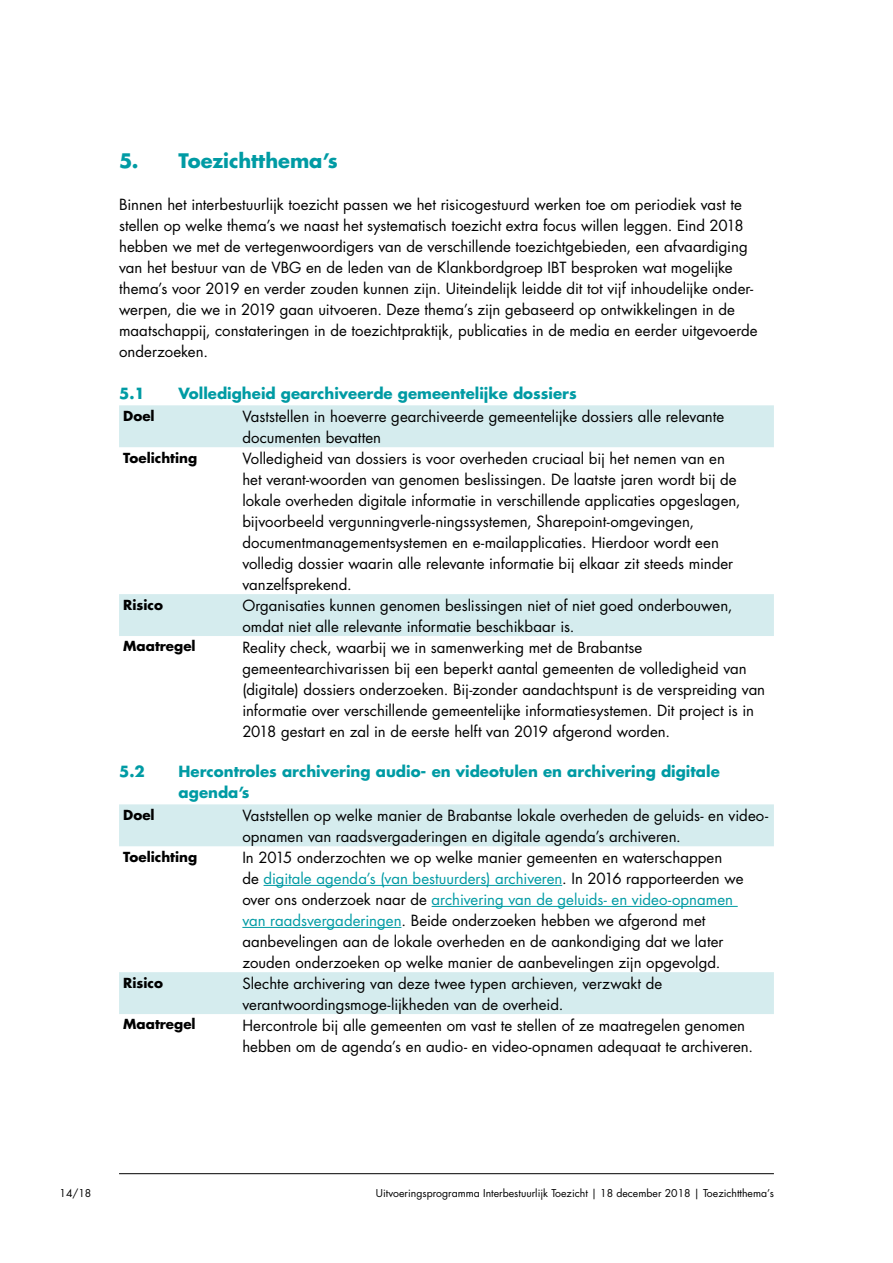
<style>
.page{position:relative;width:893px;height:1263px;background:#fff}
.page>*{position:absolute;margin:0;border:0;box-sizing:border-box;transform-origin:0 0}
.t1{font:700 19.5px "Futura Std";letter-spacing:-.005em;color:#009ba4}
.t2{font:15px/21px "Futura Std";color:#000}
.t3{font:700 15px/21px "Futura Std";color:#009ba4}
.t4{font:700 13.5px "Futura Std";color:#000}
.t5{font:10.5px "Futura Std";color:#000}
.s1{color:#009ba4}
</style>
<div class="page">
<hr style="left:119px;top:1173px;width:655px;height:1px;background:#000">
<svg style="left:119px;top:405px;width:655px;height:231px"></svg>
<svg style="left:119px;top:804px;width:655px;height:210px"></svg>
<hr style="left:264px;top:885px;width:298px;height:1px;background:#009ba4">
<hr style="left:432px;top:906px;width:306px;height:1px;background:#009ba4">
<hr style="left:242px;top:927px;width:159px;height:1px;background:#009ba4">
<h1 class="t1" style="left:119px;top:148px;width:220px">5. Toezichtthema’s</h1>
<p class="t2" style="left:119px;top:194px;width:640px">Binnen het interbestuurlijk toezicht passen we het risicogestuurd werken toe om periodiek vast te stellen op welke thema’s we naast het systematisch toezicht extra focus willen leggen. Eind 2018 hebben we met de vertegenwoordigers van de verschillende toezichtgebieden, een afvaardiging van het bestuur van de VBG en de leden van de Klankbordgroep IBT besproken wat mogelijke thema’s voor 2019 en verder zouden kunnen zijn. Uiteindelijk leidde dit tot vijf inhoudelijke onder&shy;werpen, die we in 2019 gaan uitvoeren. Deze thema’s zijn gebaseerd op ontwikkelingen in de maatschappij, constateringen in de toezichtpraktijk, publicaties in de media en eerder uitgevoerde onderzoeken.</p>
<p class="t3" style="left:119px;top:383px;width:27px">5.1</p>
<p class="t3" style="left:179px;top:383px;width:400px">Volledigheid gearchiveerde gemeentelijke dossiers</p>
<p class="t4" style="left:123px;top:407px;width:33px">Doel</p>
<p class="t2" style="left:242px;top:406px;width:483px">Vaststellen in hoeverre gearchiveerde gemeentelijke dossiers alle relevante documenten bevatten</p>
<p class="t4" style="left:123px;top:449px;width:75px">Toelichting</p>
<p class="t2" style="left:242px;top:448px;width:500px">Volledigheid van dossiers is voor overheden cruciaal bij het nemen van en het verant-woorden van genomen beslissingen. De laatste jaren wordt bij de lokale overheden digitale informatie in verschillende applicaties opgeslagen, bijvoorbeeld vergunningverle-ningssystemen, Sharepoint-omgevingen, documentmanagementsystemen en e-mailapplicaties. Hierdoor wordt een volledig dossier waarin alle relevante informatie bij elkaar zit steeds minder vanzelfsprekend.</p>
<p class="t4" style="left:123px;top:595px;width:41px">Risico</p>
<p class="t2" style="left:242px;top:595px;width:491px">Organisaties kunnen genomen beslissingen niet of niet goed onderbouwen, omdat niet alle relevante informatie beschikbaar is.</p>
<p class="t4" style="left:123px;top:637px;width:74px">Maatregel</p>
<p class="t2" style="left:242px;top:637px;width:524px">Reality check, waarbij we in samenwerking met de Brabantse gemeentearchivarissen bij een beperkt aantal gemeenten de volledigheid van (digitale) dossiers onderzoeken. Bij-zonder aandachtspunt is de verspreiding van informatie over verschillende gemeentelijke informatiesystemen. Dit project is in 2018 gestart en zal in de eerste helft van 2019 afgerond worden.</p>
<p class="t3" style="left:119px;top:761px;width:27px">5.2</p>
<p class="t3" style="left:179px;top:761px;width:543px">Hercontroles archivering audio- en videotulen en archivering digitale agenda’s</p>
<p class="t4" style="left:123px;top:806px;width:33px">Doel</p>
<p class="t2" style="left:242px;top:805px;width:527px">Vaststellen op welke manier de Brabantse lokale overheden de geluids- en video&shy;opnamen van raadsvergaderingen en digitale agenda’s archiveren.</p>
<p class="t4" style="left:123px;top:848px;width:75px">Toelichting</p>
<p class="t2" style="left:242px;top:847px;width:503px">In 2015 onderzochten we op welke manier gemeenten en waterschappen<br>de <span class="s1">digitale agenda’s (van bestuurders) archiveren</span>. In 2016 rapporteerden we over ons onderzoek naar de <span class="s1">archivering van de geluids- en video-opnamen van raadsvergaderingen</span>. Beide onderzoeken hebben we afgerond met aanbevelingen aan de lokale overheden en de aankondiging dat we later zouden onderzoeken op welke manier de aanbevelingen zijn opgevolgd.</p>
<p class="t4" style="left:123px;top:973px;width:41px">Risico</p>
<p class="t2" style="left:242px;top:973px;width:421px">Slechte archivering van deze twee typen archieven, verzwakt de verantwoordingsmoge-lijkheden van de overheid.</p>
<p class="t4" style="left:123px;top:1015px;width:74px">Maatregel</p>
<p class="t2" style="left:242px;top:1015px;width:512px">Hercontrole bij alle gemeenten om vast te stellen of ze maatregelen genomen hebben om de agenda’s en audio- en video-opnamen adequaat te archiveren.</p>
<p class="t5" style="left:60px;top:1187px;width:33px">14/18</p>
<p class="t5" style="left:376px;top:1187px;width:399px">Uitvoeringsprogramma Interbestuurlijk Toezicht | 18 december 2018 | Toezichtthema’s</p>
</div>
